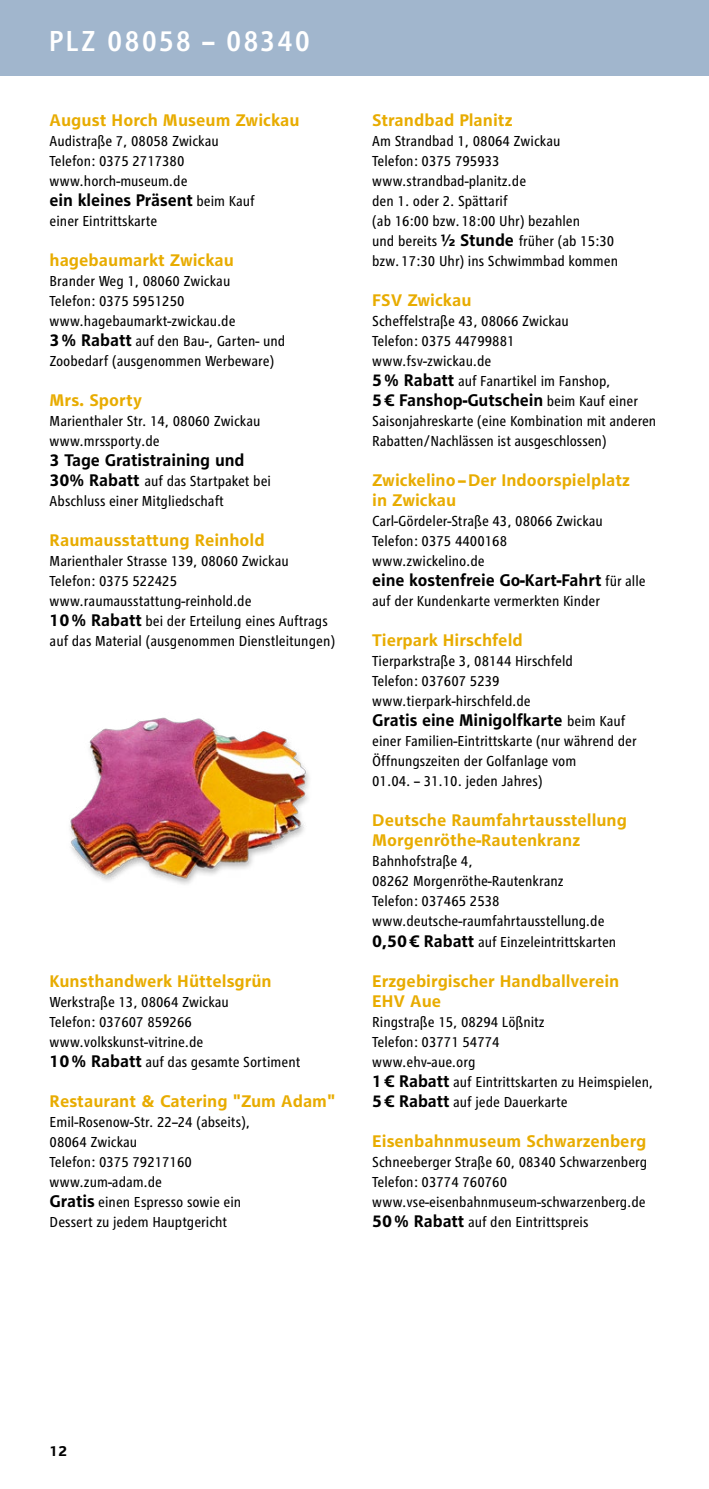
<style>
.page{position:relative;width:709px;height:1489px;background:#fff}
.page>*{position:absolute;margin:0;border:0;box-sizing:border-box;transform-origin:0 0}
.t1{font:500 condensed 30px "RWE Text";letter-spacing:.065em;color:#fff}
.t2{font:700 17.5px/20px "RWE Text";color:#e8ac00}
.t3{font:700 17.5px "RWE Text";letter-spacing:-.005em;color:#000}
.t4{font:condensed 15px/20px "RWE Text";color:#000}
.t5{font:700 15px "RWE Text";color:#000}
.s1{font-weight:400;font-stretch:condensed;font-size:15px}
.s2{font-weight:700;font-stretch:normal;font-size:17.5px}
</style>
<div class="page">
<div style="left:0;top:0;width:709px;height:75px;background:#a1b6cd"></div>
<img style="left:70px;top:717px;width:239px;height:168px">
<h1 class="t1" style="left:49px;top:24px;width:263px">PLZ 08058 – 08340</h1>
<p class="t2" style="left:50px;top:110px;width:251px">August Horch Museum Zwickau</p>
<p class="t4" style="left:50px;top:131px;width:171px">Audistraße 7, 08058 Zwickau<br>Telefon: 0375 2717380 www.horch-museum.de</p>
<p class="t3" style="left:50px;top:190px;width:207px">ein kleines Präsent <span class="s1">beim Kauf</span></p>
<p class="t4" style="left:50px;top:211px;width:109px">einer Eintrittskarte</p>
<p class="t2" style="left:50px;top:250px;width:186px">hagebaumarkt Zwickau</p>
<p class="t4" style="left:50px;top:271px;width:237px">Brander Weg 1, 08060 Zwickau<br>Telefon: 0375 5951250 www.hagebaumarkt-zwickau.de<br><span class="s2">3% Rabatt</span> auf den Bau-, Garten- und<br>Zoobedarf (ausgenommen Werbeware)</p>
<p class="t2" style="left:50px;top:390px;width:94px">Mrs. Sporty</p>
<p class="t4" style="left:50px;top:411px;width:212px">Marienthaler Str. 14, 08060 Zwickau www.mrssporty.de</p>
<p class="t3" style="left:50px;top:450px;width:196px">3 Tage Gratistraining und</p>
<p class="t4" style="left:50px;top:471px;width:223px"><span class="s2">30% Rabatt</span> auf das Startpaket bei<br>Abschluss einer Mitgliedschaft</p>
<p class="t2" style="left:50px;top:530px;width:217px">Raumausstattung Reinhold</p>
<p class="t4" style="left:50px;top:551px;width:287px">Marienthaler Strasse 139, 08060 Zwickau Telefon: 0375 522425 www.raumausstattung-reinhold.de<br><span class="s2">10% Rabatt</span> bei der Erteilung eines Auftrags auf das Material (ausgenommen Dienstleitungen)</p>
<p class="t2" style="left:50px;top:970px;width:224px">Kunsthandwerk Hüttelsgrün</p>
<p class="t4" style="left:50px;top:991px;width:252px">Werkstraße 13, 08064 Zwickau<br>Telefon: 037607 859266 www.volkskunst-vitrine.de<br><span class="s2">10% Rabatt</span> auf das gesamte Sortiment</p>
<p class="t2" style="left:50px;top:1090px;width:287px">Restaurant &amp; Catering "Zum Adam"</p>
<p class="t4" style="left:50px;top:1111px;width:202px">Emil-Rosenow-Str. 22–24 (abseits),<br>08064 Zwickau<br>Telefon: 0375 79217160 www.zum-adam.de<br><span class="s2">Gratis</span> einen Espresso sowie ein<br>Dessert zu jedem Hauptgericht</p>
<p class="t2" style="left:372px;top:110px;width:142px">Strandbad Planitz</p>
<p class="t4" style="left:372px;top:131px;width:247px">Am Strandbad 1, 08064 Zwickau<br>Telefon: 0375 795933 www.strandbad-planitz.de<br>den 1. oder 2. Spättarif<br>(ab 16:00 bzw. 18:00 Uhr) bezahlen<br>und bereits <span class="s2">½ Stunde</span> früher (ab 15:30 bzw. 17:30 Uhr) ins Schwimmbad kommen</p>
<p class="t2" style="left:372px;top:290px;width:101px">FSV Zwickau</p>
<p class="t4" style="left:372px;top:311px;width:240px">Scheffelstraße 43, 08066 Zwickau<br>Telefon: 0375 44799881 www.fsv-zwickau.de<br><span class="s2">5% Rabatt</span> auf Fanartikel im Fanshop,</p>
<p class="t3" style="left:372px;top:390px;width:267px">5€ Fanshop-Gutschein <span class="s1">beim Kauf einer</span></p>
<p class="t4" style="left:372px;top:411px;width:286px">Saisonjahreskarte (eine Kombination mit anderen<br>Rabatten/Nachlässen ist ausgeschlossen)</p>
<p class="t2" style="left:372px;top:470px;width:259px">Zwickelino–Der Indoorspielplatz in Zwickau</p>
<p class="t4" style="left:372px;top:511px;width:232px">Carl-Gördeler-Straße 43, 08066 Zwickau<br>Telefon: 0375 4400168 www.zwickelino.de</p>
<p class="t3" style="left:372px;top:570px;width:275px">eine kostenfreie Go-Kart-Fahrt <span class="s1">für alle</span></p>
<p class="t4" style="left:372px;top:591px;width:229px">auf der Kundenkarte vermerkten Kinder</p>
<p class="t2" style="left:372px;top:630px;width:152px">Tierpark Hirschfeld</p>
<p class="t4" style="left:372px;top:651px;width:202px">Tierparkstraße 3, 08144 Hirschfeld<br>Telefon: 037607 5239 www.tierpark-hirschfeld.de</p>
<p class="t3" style="left:372px;top:710px;width:255px">Gratis eine Minigolfkarte <span class="s1">beim Kauf</span></p>
<p class="t4" style="left:372px;top:731px;width:266px">einer Familien-Eintrittskarte (nur während der<br>Öffnungszeiten der Golfanlage vom<br>01.04. – 31.10. jeden Jahres)</p>
<p class="t2" style="left:372px;top:810px;width:256px">Deutsche Raumfahrtausstellung<br>Morgenröthe-Rautenkranz</p>
<p class="t4" style="left:372px;top:851px;width:246px">Bahnhofstraße 4,<br>08262 Morgenröthe-Rautenkranz<br>Telefon: 037465 2538 www.deutsche-raumfahrtausstellung.de<br><span class="s2">0,50€ Rabatt</span> auf Einzeleintrittskarten</p>
<p class="t2" style="left:372px;top:970px;width:249px">Erzgebirgischer Handballverein<br>EHV Aue</p>
<p class="t4" style="left:372px;top:1011px;width:282px">Ringstraße 15, 08294 Lößnitz<br>Telefon: 03771 54774<br>www.ehv-aue.org<br><span class="s2">1€ Rabatt</span> auf Eintrittskarten zu Heimspielen,<br><span class="s2">5€ Rabatt</span> auf jede Dauerkarte</p>
<p class="t2" style="left:372px;top:1130px;width:276px">Eisenbahnmuseum Schwarzenberg</p>
<p class="t4" style="left:372px;top:1151px;width:276px">Schneeberger Straße 60, 08340 Schwarzenberg Telefon: 03774 760760 www.vse-eisenbahnmuseum-schwarzenberg.de <span class="s2">50% Rabatt</span> auf den Eintrittspreis</p>
<p class="t5" style="left:50px;top:1441px;width:19px">12</p>
</div>
